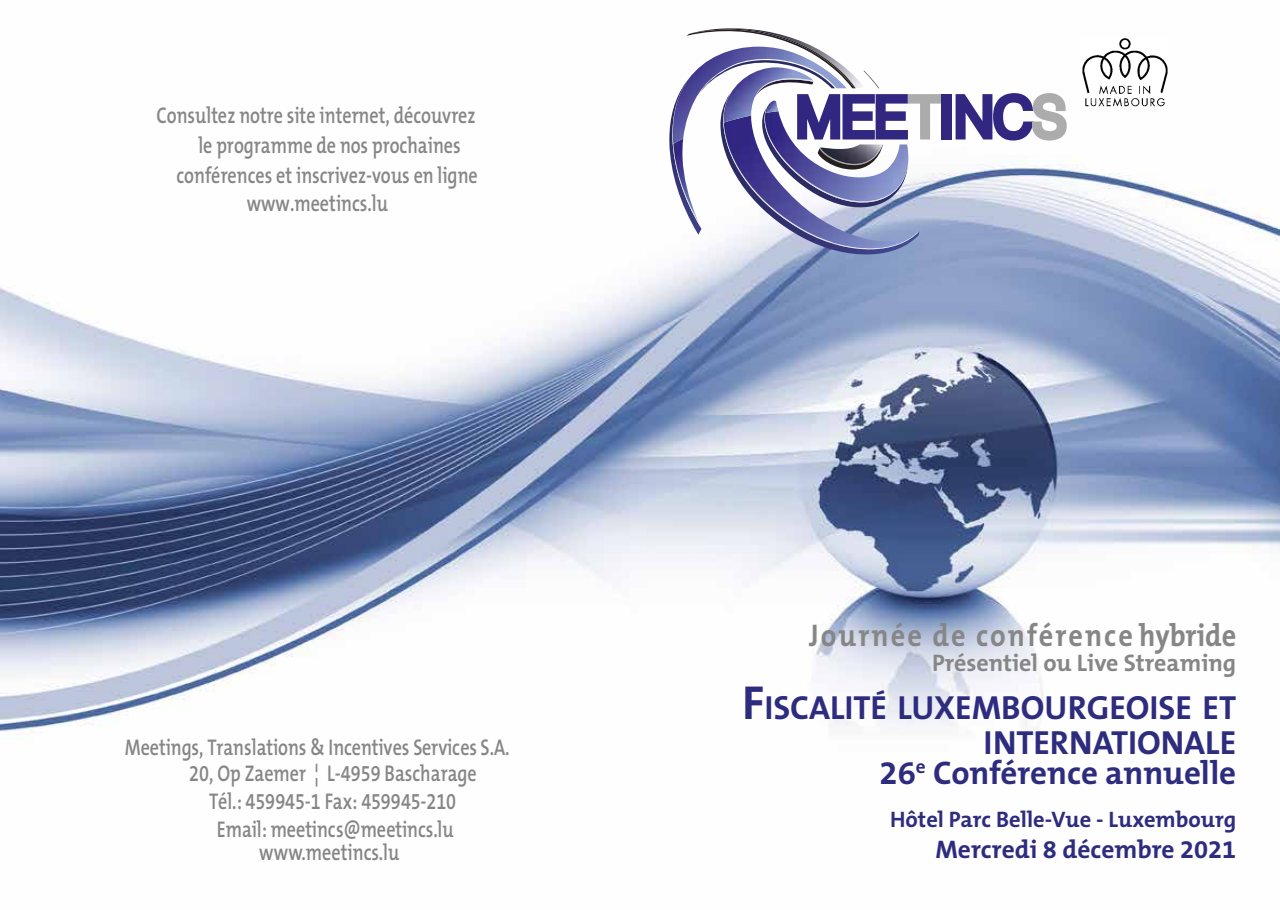
<style>
.page{position:relative;width:1280px;height:910px;background:#fff}
.page>*{position:absolute;margin:0;border:0;box-sizing:border-box;transform-origin:0 0}
.t1{font:700 33.6px/34.5px "The Mix B7";color:#2e2c7e;text-align:right}
.t2{font:700 33px "The Mix B7";color:#2e2c7e}
.t3{font:700 31.5px "The Mix B7";letter-spacing:.075em;color:#868686;scale:.9 1}
.t4{font:700 25.5px "The Mix B7";color:#2e2c7e}
.t5{font:700 24px "The Mix B7";color:#868686}
.t6{font:600 22.8px "The Mix B6";letter-spacing:-.005em;color:#868686;scale:.79 1}
.t7{font:600 22.8px "The Mix B W6";color:#868686;scale:.79 1}
.t8{font:700 22.5px "The Mix B7";color:#2e2c7e}
.s1{font-size:48px}
</style>
<div class="page">
<img style="left:0;top:139px;width:1279px;height:596px">
<div style="left:942px;top:94px;width:10px;height:45px;background:#312781"></div>
<svg style="left:955px;top:93px;width:112px;height:48px"></svg>
<img style="left:720px;top:250px;width:199px;height:5px">
<img style="left:669px;top:115px;width:3px;height:120px">
<svg style="left:672px;top:28px;width:270px;height:222px"></svg>
<img style="left:1082px;top:38px;width:86px;height:69px">
<p class="t6" style="left:157px;top:103px;width:405px">Consultez notre site internet, découvrez</p>
<p class="t6" style="left:198px;top:133px;width:334px">le programme de nos prochaines</p>
<p class="t6" style="left:177px;top:163px;width:383px">conférences et inscrivez-vous en ligne</p>
<p class="t6" style="left:247px;top:191px;width:180px">www.meetincs.lu</p>
<p class="t6" style="left:125px;top:735px;width:489px">Meetings, Translations &amp; Incentives Services S.A.</p>
<p class="t6" style="left:189px;top:761px;width:365px">20, Op Zaemer ¦ L-4959 Bascharage</p>
<p class="t6" style="left:209px;top:789px;width:314px">Tél.: 459945-1 Fax: 459945-210</p>
<p class="t6" style="left:217px;top:817px;width:301px">Email: meetincs@meetincs.lu</p>
<p class="t7" style="left:259px;top:838px;width:179px">www.meetincs.lu</p>
<h3 class="t3" style="left:809px;top:618px;width:476px">Journée de conférence hybride</h3>
<p class="t5" style="left:932px;top:650px;width:306px">Présentiel ou Live Streaming</p>
<h1 class="t1" style="left:742px;top:692px;width:496px"><span class="s1">F</span>ISCALITÉ LUXEMBOURGEOISE ET<br>INTERNATIONALE</h1>
<h2 class="t2" style="left:880px;top:755px;width:358px">26<sup>e</sup> Conférence annuelle</h2>
<p class="t8" style="left:890px;top:807px;width:348px">Hôtel Parc Belle-Vue - Luxembourg</p>
<p class="t4" style="left:935px;top:835px;width:302px">Mercredi 8 décembre 2021</p>
</div>
